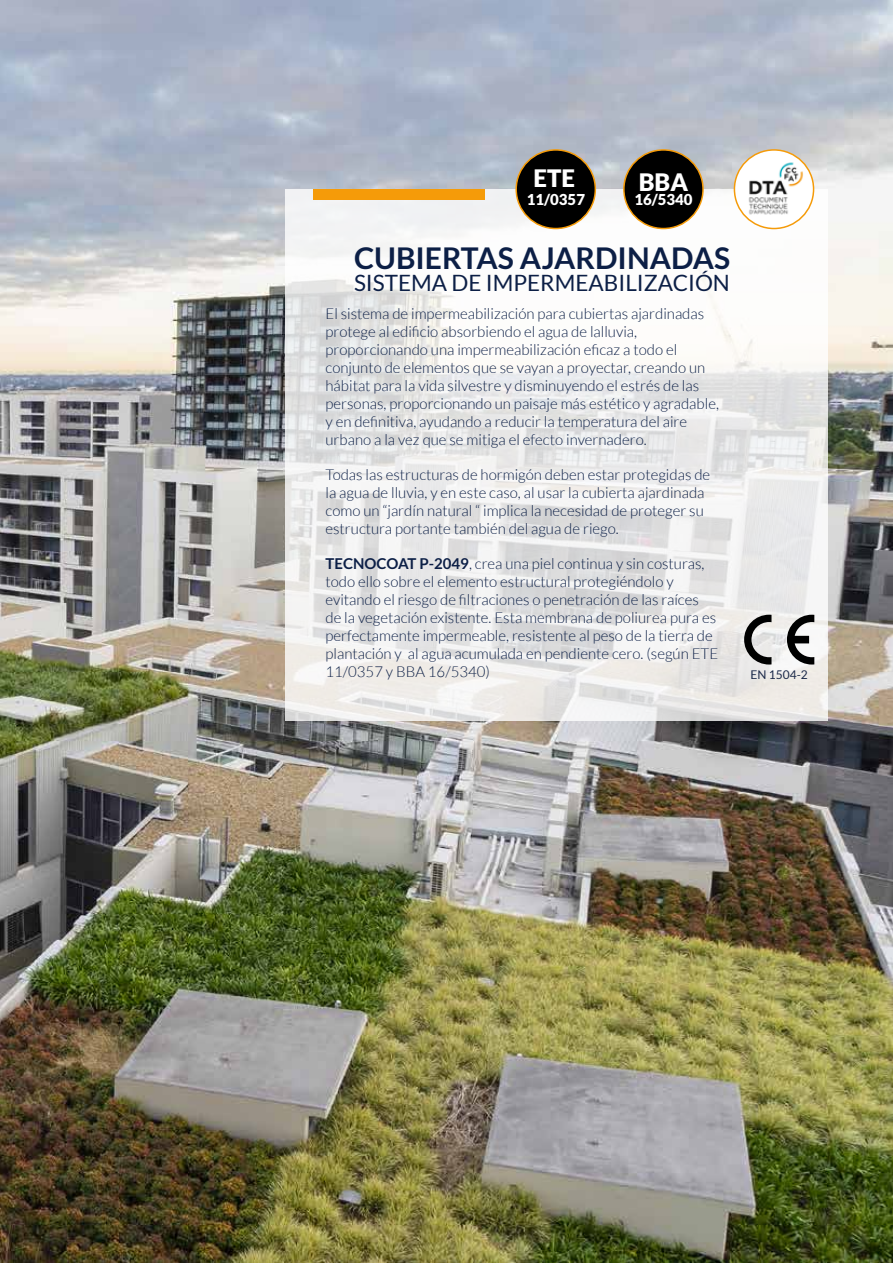
<style>
.page{position:relative;width:893px;height:1263px;background:#fff}
.page>*{position:absolute;margin:0;border:0;box-sizing:border-box;transform-origin:0 0}
.t1{font:700 30px "Lato";color:#0c1f46}
.t2{font:900 24px "Lato";color:#fff}
.t3{font:22.5px "Lato";color:#0c1f46}
.t4{font:300 15px/18px "Lato";color:#0c1f46}
.t5{font:900 15px "Lato";color:#fff}
.t6{font:12px "Lato";color:#1b2949}
.s1{font-weight:700}
</style>
<div class="page">
<img style="left:0;top:0;width:893px;height:1263px">
<svg style="left:285px;top:189px;width:543px;height:532px"></svg>
<div style="left:314px;top:189px;width:171px;height:11px;background:#f59b09"></div>
<div style="left:624px;top:150px;width:79px;height:79px;background:#000;border-radius:50%"></div>
<div style="left:623px;top:149px;width:81px;height:80px;border:2px solid #f59b09;border-radius:50%"></div>
<svg style="left:734px;top:150px;width:80px;height:79px"></svg>
<img style="left:745px;top:158px;width:63px;height:61px">
<div style="left:734px;top:149px;width:80px;height:80px;border:2px solid #f59b09;border-radius:50%"></div>
<svg style="left:744px;top:615px;width:27px;height:49px"></svg>
<svg style="left:787px;top:615px;width:27px;height:49px"></svg>
<div style="left:516px;top:150px;width:79px;height:79px;background:#000;border-radius:50%"></div>
<div style="left:515px;top:149px;width:81px;height:80px;border:2px solid #f59b09;border-radius:50%"></div>
<h2 class="t2" style="left:533px;top:165px;width:43px">ETE</h2>
<p class="t5" style="left:527px;top:191px;width:60px">11/0357</p>
<h2 class="t2" style="left:639px;top:168px;width:51px">BBA</h2>
<p class="t5" style="left:634px;top:190px;width:60px">16/5340</p>
<h1 class="t1" style="left:354px;top:241px;width:378px">CUBIERTAS AJARDINADAS</h1>
<h3 class="t3" style="left:354px;top:270px;width:377px">SISTEMA DE IMPERMEABILIZACIÓN</h3>
<p class="t4" style="left:325px;top:305px;width:395px">El sistema de impermeabilización para cubiertas ajardinadas protege al edificio absorbiendo el agua de lalluvia, proporcionando una impermeabilización eficaz a todo el conjunto de elementos que se vayan a proyectar, creando un hábitat para la vida silvestre y disminuyendo el estrés de las personas, proporcionando un paisaje más estético y agradable, y en definitiva, ayudando a reducir la temperatura del aire urbano a la vez que se mitiga el efecto invernadero.</p>
<p class="t4" style="left:325px;top:466px;width:386px">Todas las estructuras de hormigón deben estar protegidas de la agua de lluvia, y en este caso, al usar la cubierta ajardinada como un “jardín natural “ implica la necesidad de proteger su estructura portante también del agua de riego.</p>
<p class="t4" style="left:325px;top:555px;width:394px"><span class="s1">TECNOCOAT P-2049</span>, crea una piel continua y sin costuras, todo ello sobre el elemento estructural protegiéndolo y evitando el riesgo de filtraciones o penetración de las raíces de la vegetación existente. Esta membrana de poliurea pura es perfectamente impermeable, resistente al peso de la tierra de plantación y al agua acumulada en pendiente cero. (según ETE 11/0357 y BBA 16/5340)</p>
<p class="t6" style="left:750px;top:668px;width:59px">EN 1504-2</p>
</div>
